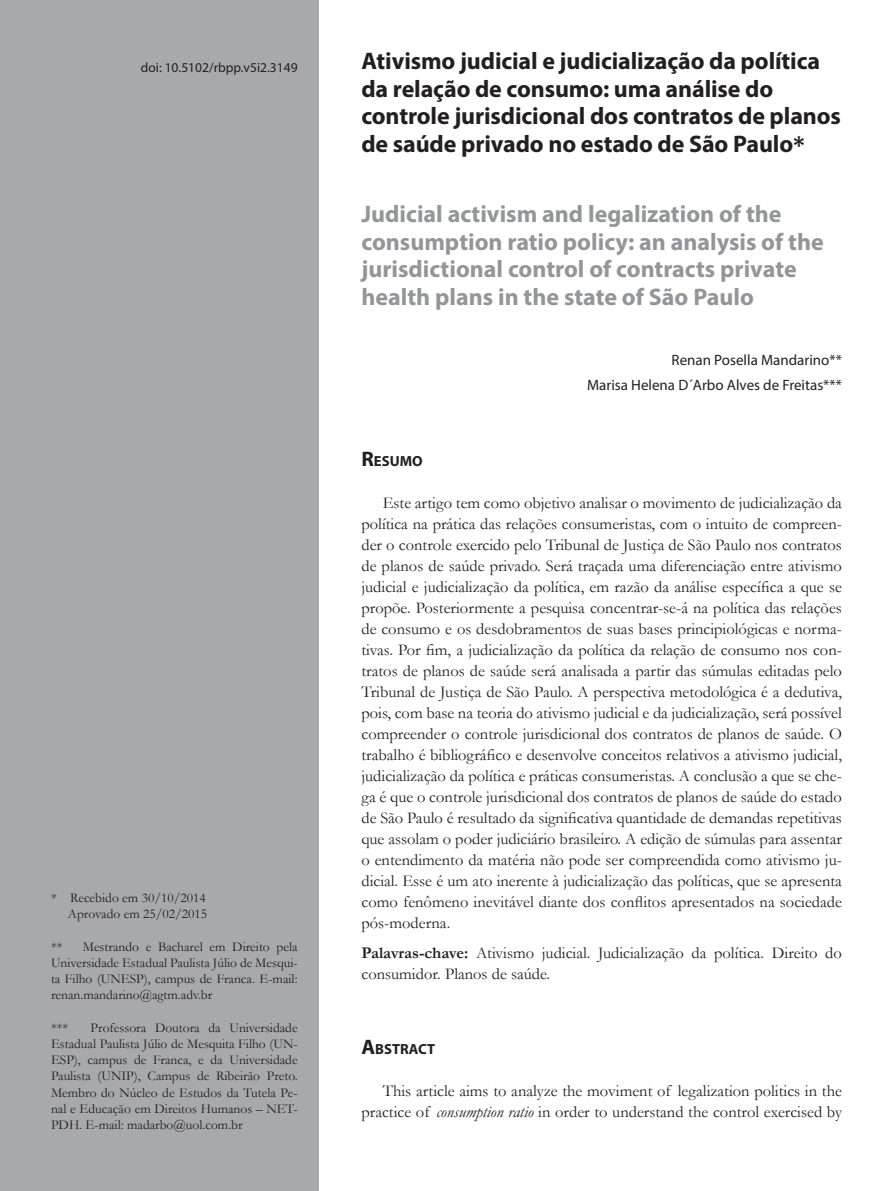
<style>
.page{position:relative;width:893px;height:1191px;background:#fff}
.page>*{position:absolute;margin:0;border:0;box-sizing:border-box;transform-origin:0 0}
.Tit{font:700 24px/27.6px "Myriad Pro";letter-spacing:-.005em;color:#231f20}
.Tit2{font:700 24px/27.6px "Myriad Pro";color:#939598}
.texto{font:16.5px/21px "Garamond";color:#231f20;text-align:justify}
.text_sem_recuo{font:16.5px/21px "Garamond";color:#231f20}
.Myriad_10{font:15px "Myriad Pro";color:#231f20}
.Subt{font:700 14.7px "Myriad Pro";color:#231f20}
.rodape{font:13.5px/16.2px "Garamond";color:#231f20;text-align:justify}
.Doi{font:13.5px "Myriad Pro";color:#231f20}
.s1{font-family:"Garamond"}
.s2{font-size:21px}
.s3{font-weight:700}
.s4{font-style:italic}
</style>
<div class="page">
<div style="left:0;top:0;width:319px;height:1191px;background:#a8a9ad"></div>
<p class="Doi" style="left:141px;top:59px;width:158px">doi: 10.5102/rbpp.v5i2.3149</p>
<p class="Tit" style="left:361px;top:46px;width:481px">Ativismo judicial e judicialização da política da relação de consumo: uma análise do controle jurisdicional dos contratos de planos de saúde privado no estado de São Paulo<span class="s1">*</span></p>
<p class="Tit2" style="left:361px;top:199px;width:464px">Judicial activism and legalization of the consumption ratio policy: an analysis of the jurisdictional control of contracts private health plans in the state of São Paulo</p>
<p class="rodape" style="left:51px;top:889px;width:156px">* Recebido em 30/10/2014</p>
<p class="rodape" style="left:68px;top:905px;width:141px">Aprovado em 25/02/2015</p>
<p class="rodape" style="left:51px;top:938px;width:13px">**</p>
<p class="rodape" style="left:51px;top:938px;width:248px;text-indent:32px">Mestrando e Bacharel em Direito pela Universidade Estadual Paulista Júlio de Mesqui&shy;ta Filho (UNESP), campus de Franca. E-mail: renan.mandarino@agtm.adv.br</p>
<p class="rodape" style="left:51px;top:1019px;width:19px">***</p>
<p class="rodape" style="left:51px;top:1019px;width:248px;text-indent:40px">Professora Doutora da Universidade Estadual Paulista Júlio de Mesquita Filho (UN-ESP), campus de Franca, e da Universidade Paulista (UNIP), Campus de Ribeirão Preto.<br>Membro do Núcleo de Estudos da Tutela Pe&shy;nal e Educação em Direitos Humanos – NET-PDH. E-mail: madarbo@uol.com.br</p>
<p class="Myriad_10" style="left:672px;top:350px;width:172px">Renan Posella Mandarino**</p>
<p class="Myriad_10" style="left:587px;top:376px;width:256px">Marisa Helena D´Arbo Alves de Freitas***</p>
<p class="Subt" style="left:361px;top:451px;width:63px"><span class="s2">R</span>ESUMO</p>
<p class="texto" style="left:361px;top:492px;width:482px;text-indent:21px">Este artigo tem como objetivo analisar o movimento de judicialização da política na prática das relações consumeristas, com o intuito de compreen&shy;der o controle exercido pelo Tribunal de Justiça de São Paulo nos contratos de planos de saúde privado. Será traçada uma diferenciação entre ativismo judicial e judicialização da política, em razão da análise específica a que se propõe. Posteriormente a pesquisa concentrar-se-á na política das relações de consumo e os desdobramentos de suas bases principiológicas e norma&shy;tivas. Por fim, a judicialização da política da relação de consumo nos con&shy;tratos de planos de saúde será analisada a partir das súmulas editadas pelo Tribunal de Justiça de São Paulo. A perspectiva metodológica é a dedutiva, pois, com base na teoria do ativismo judicial e da judicialização, será possível compreender o controle jurisdicional dos contratos de planos de saúde. O trabalho é bibliográfico e desenvolve conceitos relativos a ativismo judicial, judicialização da política e práticas consumeristas. A conclusão a que se che&shy;ga é que o controle jurisdicional dos contratos de planos de saúde do estado de São Paulo é resultado da significativa quantidade de demandas repetitivas que assolam o poder judiciário brasileiro. A edição de súmulas para assentar o entendimento da matéria não pode ser compreendida como ativismo ju&shy;dicial. Esse é um ato inerente à judicialização das políticas, que se apresenta como fenômeno inevitável diante dos conflitos apresentados na sociedade pós-moderna.</p>
<p class="text_sem_recuo" style="left:361px;top:941px;width:482px"><span class="s3">Palavras-chave:</span> Ativismo judicial. Judicialização da política. Direito do consumidor. Planos de saúde.</p>
<p class="Subt" style="left:361px;top:1039px;width:75px"><span class="s2">A</span>BSTRACT</p>
<p class="texto" style="left:361px;top:1080px;width:482px;text-align:right">This article aims to analyze the moviment of legalization politics in the practice of <span class="s4">consumption ratio</span> in order to understand the control exercised by</p>
</div>
